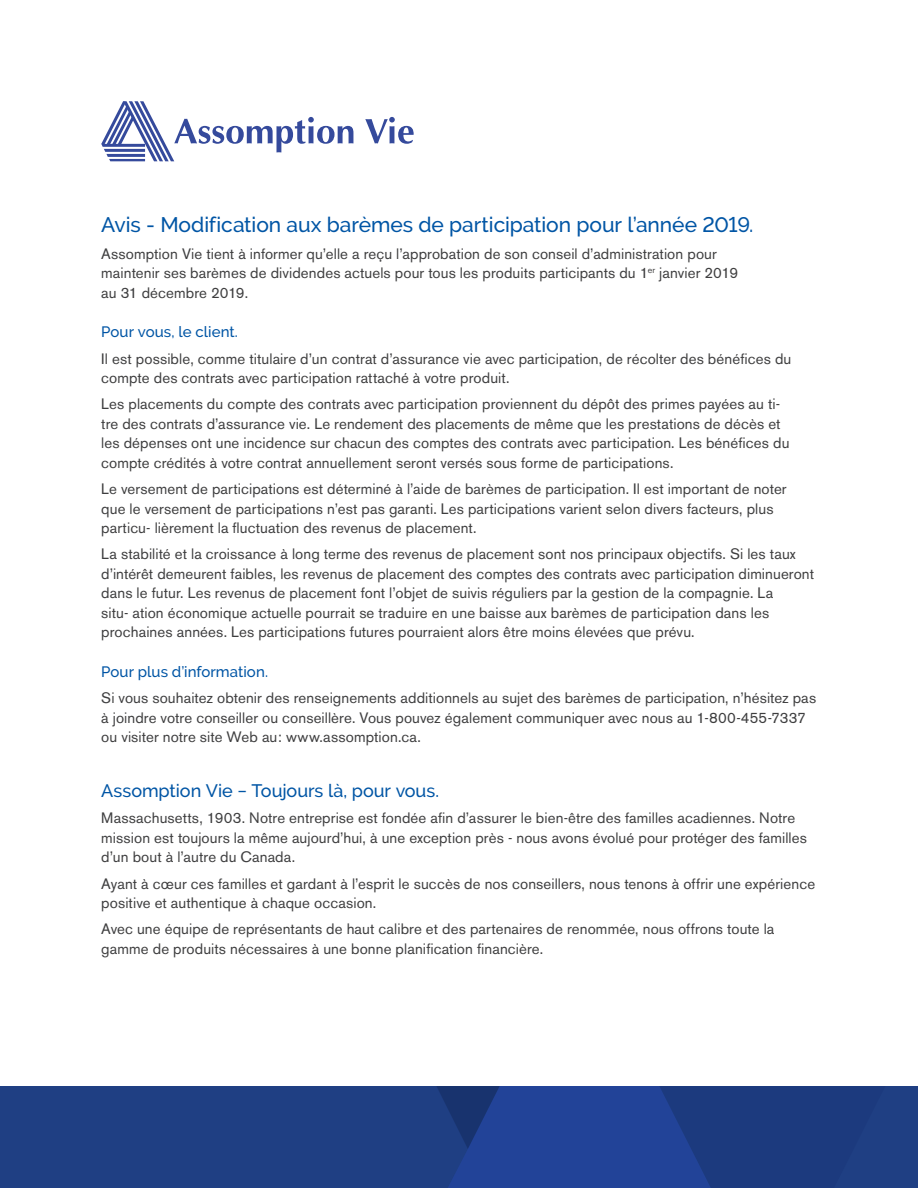
<style>
.page{position:relative;width:918px;height:1188px;background:#fff}
.page>*{position:absolute;margin:0;border:0;box-sizing:border-box;transform-origin:0 0}
.t1{font:500 21px "Raleway";letter-spacing:-.005em;color:#0155a5}
.t2{font:500 18px "Raleway";letter-spacing:-.005em;color:#0155a5}
.t3{font:15px/19.5px "Akzidenz Grotesk BE";letter-spacing:.01em;color:#3e3e3f}
.t4{font:500 15px "Raleway";letter-spacing:.005em;color:#0155a5}
</style>
<div class="page">
<div style="left:0;top:1087px;width:918px;height:101px;background:#1f3f83"></div>
<svg style="left:448px;top:1149px;width:262px;height:39px;background:#214296"></svg>
<svg style="left:437px;top:1087px;width:254px;height:62px;background:#204090"></svg>
<svg style="left:101px;top:101px;width:252px;height:60px"></svg>
<svg style="left:365px;top:117px;width:49px;height:27px"></svg>
<h1 class="t1" style="left:101px;top:213px;width:654px">Avis - Modification aux barèmes de participation pour l’année 2019.</h1>
<p class="t3" style="left:101px;top:244px;width:638px">Assomption Vie tient à informer qu’elle a reçu l’approbation de son conseil d’administration pour maintenir ses barèmes de dividendes actuels pour tous les produits participants du 1<sup>er</sup> janvier 2019 au 31 décembre 2019.</p>
<p class="t4" style="left:101px;top:324px;width:138px">Pour vous, le client.</p>
<p class="t3" style="left:101px;top:349px;width:692px">Il est possible, comme titulaire d’un contrat d’assurance vie avec participation, de récolter des bénéfices du compte des contrats avec participation rattaché à votre produit.</p>
<p class="t3" style="left:101px;top:395px;width:690px">Les placements du compte des contrats avec participation proviennent du dépôt des primes payées au ti&shy;tre des contrats d’assurance vie. Le rendement des placements de même que les prestations de décès et les dépenses ont une incidence sur chacun des comptes des contrats avec participation. Les bénéfices du compte crédités à votre contrat annuellement seront versés sous forme de participations.</p>
<p class="t3" style="left:101px;top:479px;width:687px">Le versement de participations est déterminé à l’aide de barèmes de participation. Il est important de noter que le versement de participations n’est pas garanti. Les participations varient selon divers facteurs, plus particu- lièrement la fluctuation des revenus de placement.</p>
<p class="t3" style="left:101px;top:545px;width:714px">La stabilité et la croissance à long terme des revenus de placement sont nos principaux objectifs. Si les taux d’intérêt demeurent faibles, les revenus de placement des comptes des contrats avec participation diminueront dans le futur. Les revenus de placement font l’objet de suivis réguliers par la gestion de la compagnie. La<br>situ- ation économique actuelle pourrait se traduire en une baisse aux barèmes de participation dans les prochaines années. Les participations futures pourraient alors être moins élevées que prévu.</p>
<p class="t4" style="left:101px;top:663px;width:168px">Pour plus d’information.</p>
<p class="t3" style="left:101px;top:689px;width:716px">Si vous souhaitez obtenir des renseignements additionnels au sujet des barèmes de participation, n’hésitez pas à joindre votre conseiller ou conseillère. Vous pouvez également communiquer avec nous au 1-800-455-7337 ou visiter notre site Web au: www.assomption.ca.</p>
<p class="t2" style="left:101px;top:781px;width:339px">Assomption Vie − Toujours là, pour vous.</p>
<p class="t3" style="left:101px;top:809px;width:707px">Massachusetts, 1903. Notre entreprise est fondée afin d’assurer le bien-être des familles acadiennes. Notre mission est toujours la même aujourd’hui, à une exception près - nous avons évolué pour protéger des familles d’un bout à l’autre du Canada.</p>
<p class="t3" style="left:101px;top:874px;width:715px">Ayant à cœur ces familles et gardant à l’esprit le succès de nos conseillers, nous tenons à offrir une expérience positive et authentique à chaque occasion.</p>
<p class="t3" style="left:101px;top:920px;width:675px">Avec une équipe de représentants de haut calibre et des partenaires de renommée, nous offrons toute la gamme de produits nécessaires à une bonne planification financière.</p>
</div>
